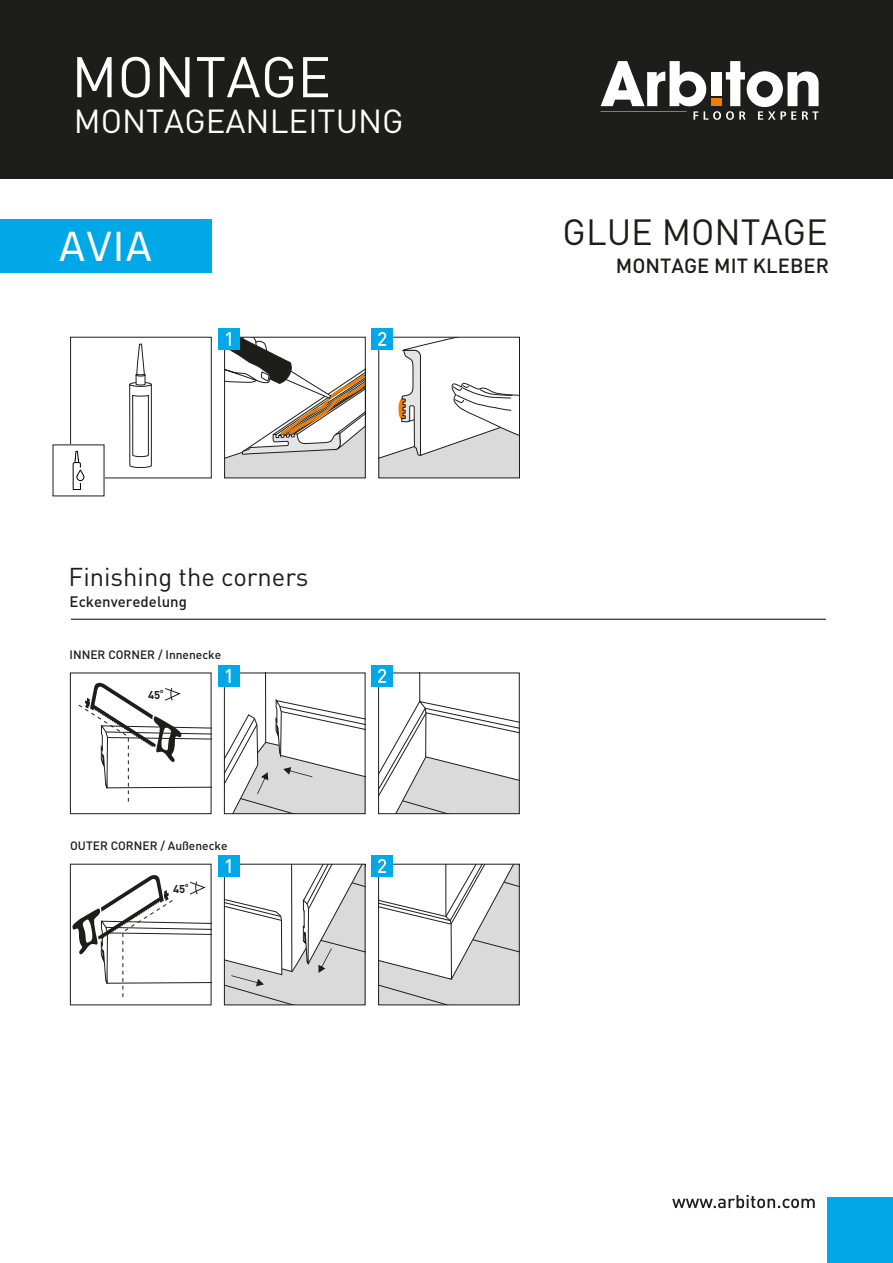
<style>
.page{position:relative;width:893px;height:1263px;background:#fff}
.page>*{position:absolute;margin:0;border:0;box-sizing:border-box;transform-origin:0 0}
.t1{font:56.4px "DIN Pro";color:#fff}
.t2{font:43.95px "Klavika";color:#fff}
.t3{font:36px "DIN Pro";color:#1d1d1b}
.t4{font:33px "DIN Pro";color:#fff}
.t5{font:25.5px "DIN Pro";color:#1d1d1b}
.t6{font:500 20.25px "DIN Pro";color:#1d1d1b}
.t7{font:500 15px "DIN Pro";color:#1d1d1b}
.t8{font:500 12px "DIN Pro";color:#1d1d1b}
.t9{font:700 11.25px "DIN Pro";color:#1d1d1b}
.t10{font:700 6px "DIN Pro";color:#1d1d1b}
</style>
<div class="page">
<div style="left:0;top:0;width:893px;height:179px;background:#1d1d1b"></div>
<svg style="left:601px;top:61px;width:218px;height:59px"></svg>
<div style="left:711px;top:98px;width:10px;height:8px;background:#ef7d00"></div>
<svg style="left:672px;top:1195px;width:143px;height:13px"></svg>
<div style="left:828px;top:1198px;width:65px;height:65px;background:#00a8e7"></div>
<svg style="left:129px;top:343px;width:23px;height:125px"></svg>
<div style="left:70px;top:337px;width:142px;height:141px;border:1px solid #1d1d1b"></div>
<div style="left:218px;top:328px;width:22px;height:22px;background:#00a8e7"></div>
<svg style="left:225px;top:332px;width:140px;height:146px"></svg>
<div style="left:372px;top:328px;width:21px;height:22px;background:#00a8e7"></div>
<svg style="left:378px;top:332px;width:141px;height:146px"></svg>
<div style="left:53px;top:445px;width:51px;height:51px;background:#fff"></div>
<svg style="left:63px;top:435px;width:34px;height:55px"></svg>
<hr style="left:71px;top:619px;width:755px;height:1px;background:#1d1d1b">
<hr style="left:265px;top:673px;width:1px;height:69px;background:#1d1d1b">
<svg style="left:226px;top:699px;width:137px;height:113px"></svg>
<div style="left:224px;top:672px;width:141px;height:142px;border:1px solid #1d1d1b"></div>
<svg style="left:78px;top:683px;width:131px;height:119px"></svg>
<div style="left:70px;top:672px;width:141px;height:142px;border:1px solid #1d1d1b"></div>
<svg style="left:72px;top:875px;width:137px;height:122px"></svg>
<hr style="left:419px;top:673px;width:1px;height:69px;background:#1d1d1b">
<svg style="left:380px;top:700px;width:138px;height:112px"></svg>
<div style="left:378px;top:672px;width:142px;height:142px;border:1px solid #1d1d1b"></div>
<div style="left:218px;top:665px;width:21px;height:22px;background:#00a8e7"></div>
<svg style="left:226px;top:669px;width:5px;height:14px"></svg>
<div style="left:372px;top:665px;width:21px;height:22px;background:#00a8e7"></div>
<svg style="left:378px;top:669px;width:8px;height:14px"></svg>
<div style="left:218px;top:856px;width:21px;height:21px;background:#00a8e7"></div>
<svg style="left:224px;top:859px;width:141px;height:146px"></svg>
<div style="left:372px;top:856px;width:21px;height:21px;background:#00a8e7"></div>
<svg style="left:378px;top:859px;width:141px;height:146px"></svg>
<div style="left:0;top:219px;width:211px;height:54px;background:#00a8e7"></div>
<h1 class="t1" style="left:71px;top:32px;width:261px">MONTAGE</h1>
<h3 class="t4" style="left:74px;top:95px;width:331px">MONTAGEANLEITUNG</h3>
<h2 class="t2" style="left:58px;top:222px;width:95px">AVIA</h2>
<h3 class="t5" style="left:69px;top:559px;width:241px">Finishing the corners</h3>
<p class="t7" style="left:70px;top:589px;width:119px">Eckenveredelung</p>
<p class="t8" style="left:70px;top:644px;width:153px">INNER CORNER / Innenecke</p>
<p class="t10" style="left:160px;top:686px;width:5px">o</p>
<p class="t9" style="left:148px;top:685px;width:14px">45</p>
<p class="t8" style="left:70px;top:836px;width:159px">OUTER CORNER / Außenecke</p>
<p class="t10" style="left:185px;top:879px;width:5px">o</p>
<p class="t9" style="left:173px;top:879px;width:14px">45</p>
<h3 class="t3" style="left:563px;top:208px;width:267px">GLUE MONTAGE</h3>
<h3 class="t6" style="left:616px;top:250px;width:215px">MONTAGE MIT KLEBER</h3>
</div>
